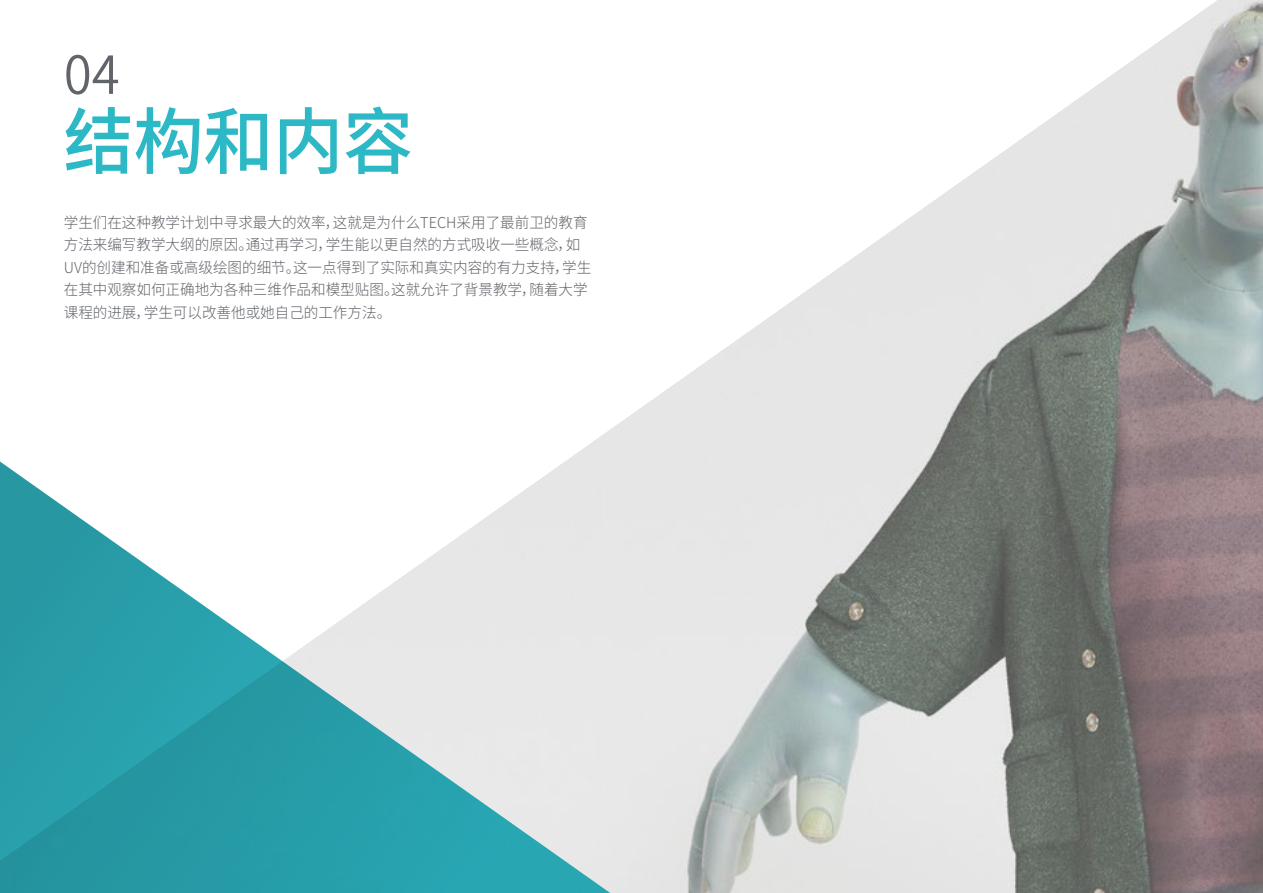
<style>
.page{position:relative;width:1263px;height:893px;background:#fff}
.page>*{position:absolute;margin:0;border:0;box-sizing:border-box;transform-origin:0 0}
.t1{font:500 72px "Source Han Sans CN";color:#2db8c5}
.t2{font:52.5px "Source Han Sans CN";color:#61646a}
.t3{font:300 15px/22.5px "Source Han Sans CN";color:#61646a}
</style>
<div class="page">
<img style="left:587px;top:0;width:676px;height:893px">
<svg style="left:0;top:446px;width:640px;height:447px"></svg>
<h2 class="t2" style="left:64px;top:45px;width:57px">04</h2>
<h1 class="t1" style="left:64px;top:101px;width:351px">结构和内容</h1>
<p class="t3" style="left:64px;top:211px;width:529px">学生们在这种教学计划中寻求最大的效率，这就是为什么TECH采用了最前卫的教育方法来编写教学大纲的原因。通过再学习，学生能以更自然的方式吸收一些概念，如UV的创建和准备或高级绘图的细节。这一点得到了实际和真实内容的有力支持，学生在其中观察如何正确地为各种三维作品和模型贴图。这就允许了背景教学，随着大学课程的进展，学生可以改善他或她自己的工作方法。</p>
</div>
